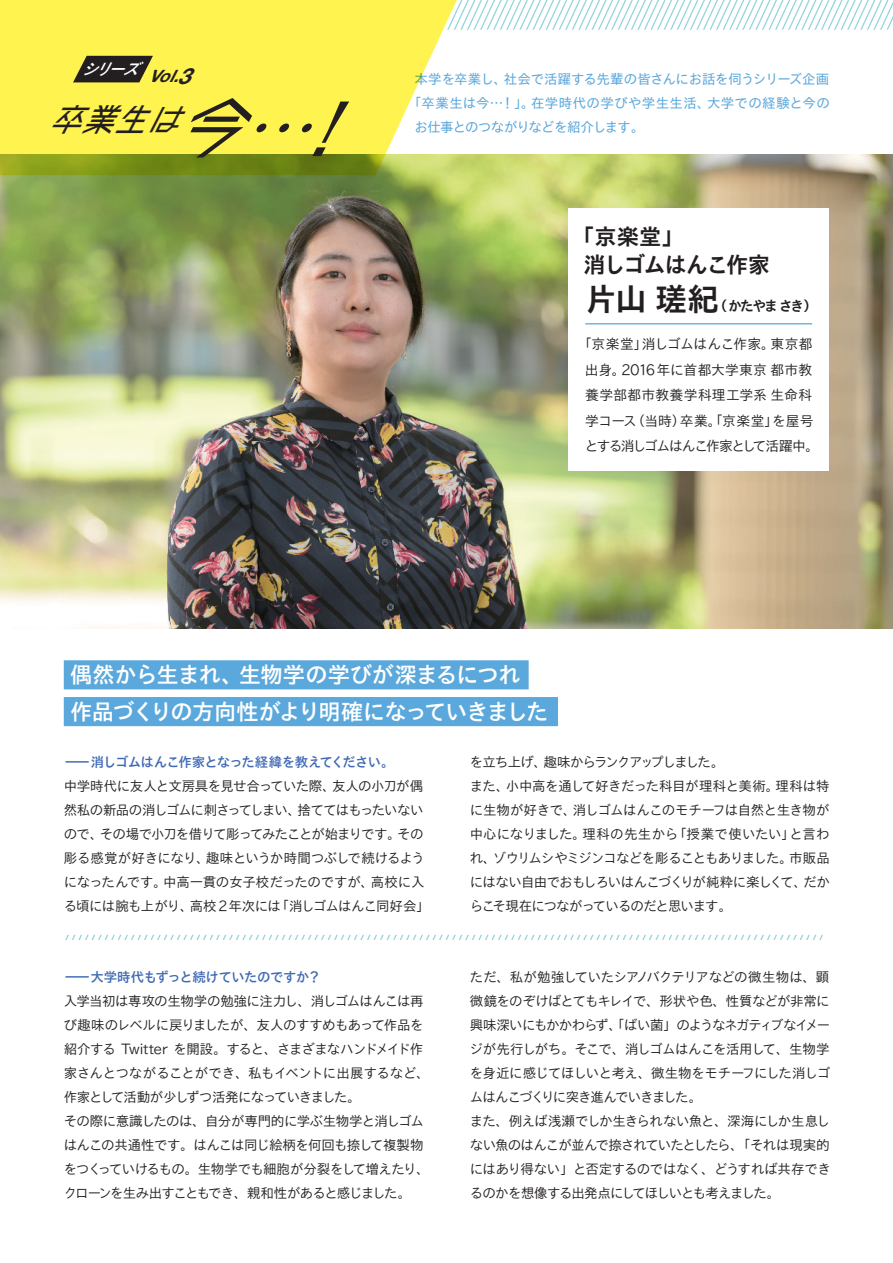
<style>
.page{position:relative;width:893px;height:1263px;background:#fff}
.page>*{position:absolute;margin:0;border:0;box-sizing:border-box;transform-origin:0 0}
.t1{font:italic 33.3px "Makinas 4 Square";color:#231f20}
.t2{font:31.95px "TB Go Std B";color:#231f20}
.t3{font:22.35px/36.8px "TB Go Std DB";letter-spacing:-.05em;color:#fff}
.t4{font:22.35px/27.6px "TB Go Std B";letter-spacing:-.065em;color:#231f20}
.t5{font:italic 16.05px "TB Go Std DB";color:#fff}
.t6{font:13.8px/25.5px "TB Go Std L";letter-spacing:-.02em;color:#231f20;text-align:center}
.t7{font:13.8px "TB Go Std B";letter-spacing:-.15em;color:#231f20}
.t8{font:13.5px/23.9px "TB Go Std L";letter-spacing:-.05em;color:#231f20}
.t9{font:13.5px "TB Go Std DB";letter-spacing:-.05em;color:#406ab4;scale:2 1}
.t10{font:13.5px "TB Go Std R";letter-spacing:-.015em;color:#5ba8dc}
.t11{font:13.5px "TB Go Std R";letter-spacing:.025em;color:#5ba8dc}
.t12{font:13.5px "TB Go Std R";letter-spacing:-.06em;color:#5ba8dc}
.s1{font-family:"Helvetica Neue LT Std";font-weight:700;font-size:16.95px;color:#231f20}
.s2{font-family:"Helvetica Neue LT Std";font-weight:700;font-size:22.35px;color:#231f20}
.s3{font-size:68.55px}
</style>
<div class="page">
<img style="left:0;top:155px;width:893px;height:474px">
<svg style="left:66px;top:935px;width:757px;height:4px"></svg>
<svg style="left:0;top:0;width:457px;height:175px;background:#efe855"></svg>
<svg style="left:443px;top:0;width:450px;height:30px"></svg>
<svg style="left:73px;top:56px;width:80px;height:26px;background:#484328"></svg>
<div style="left:64px;top:660px;width:465px;height:29px;background:#5ba8dc"></div>
<div style="left:64px;top:697px;width:494px;height:29px;background:#5ba8dc"></div>
<div style="left:568px;top:208px;width:261px;height:263px;background:#fff"></div>
<hr style="left:585px;top:323px;width:227px;height:1px;background:#5ba8dc">
<p class="t5" style="left:81px;top:55px;width:123px">シリーズ <span class="s1">Vol.</span><span class="s2">3</span></p>
<h1 class="t1" style="left:47px;top:99px;width:352px">卒業生は<span class="s3">今…！</span></h1>
<p class="t10" style="left:415px;top:68px;width:416px">本学を卒業し、社会で活躍する先輩の皆さんにお話を伺うシリーズ企画</p>
<p class="t11" style="left:408px;top:91px;width:424px">「卒業生は今…！」。在学時代の学びや学生生活、大学での経験と今の</p>
<p class="t12" style="left:415px;top:115px;width:231px">お仕事とのつながりなどを紹介します。</p>
<h3 class="t4" style="left:583px;top:223px;width:188px;text-indent:-11px">「京楽堂」<br>消しゴムはんこ作家</h3>
<h2 class="t2" style="left:585px;top:272px;width:135px">片山 瑳紀</h2>
<p class="t7" style="left:714px;top:294px;width:105px">（かたやま さき）</p>
<p class="t6" style="left:578px;top:330px;width:243px">「京楽堂」消しゴムはんこ作家。東京都出身。2016年に首都大学東京 都市教養学部都市教養学科理工学系 生命科学コース（当時）卒業。「京楽堂」を屋号とする消しゴムはんこ作家として活躍中。</p>
<h3 class="t3" style="left:70px;top:656px;width:480px">偶然から生まれ、生物学の学びが深まるにつれ作品づくりの方向性がより明確になっていきました</h3>
<p class="t9" style="left:64px;top:750px;width:167px">―消しゴムはんこ作家となった経緯を教えてください。</p>
<p class="t8" style="left:64px;top:773px;width:368px">中学時代に友人と文房具を見せ合っていた際、友人の小刀が偶然私の新品の消しゴムに刺さってしまい、捨ててはもったいないので、その場で小刀を借りて彫ってみたことが始まりです。その彫る感覚が好きになり、趣味というか時間つぶしで続けるようになったんです。中高一貫の女子校だったのですが、高校に入る頃には腕も上がり、高校2年次には「消しゴムはんこ同好会」</p>
<p class="t9" style="left:64px;top:966px;width:130px">―大学時代もずっと続けていたのですか？</p>
<p class="t8" style="left:64px;top:988px;width:368px">入学当初は専攻の生物学の勉強に注力し、消しゴムはんこは再び趣味のレベルに戻りましたが、友人のすすめもあって作品を紹介する Twitter を開設。すると、さまざまなハンドメイド作家さんとつながることができ、私もイベントに出展するなど、作家として活動が少しずつ活発になっていきました。<br>その際に意識したのは、自分が専門的に学ぶ生物学と消しゴムはんこの共通性です。はんこは同じ絵柄を何回も捺して複製物をつくっていけるもの。生物学でも細胞が分裂をして増えたり、クローンを生み出すこともでき、親和性があると感じました。</p>
<p class="t8" style="left:470px;top:749px;width:362px">を立ち上げ、趣味からランクアップしました。<br>また、小中高を通して好きだった科目が理科と美術。理科は特に生物が好きで、消しゴムはんこのモチーフは自然と生き物が中心になりました。理科の先生から「授業で使いたい」と言われ、ゾウリムシやミジンコなどを彫ることもありました。市販品にはない自由でおもしろいはんこづくりが純粋に楽しくて、だからこそ現在につながっているのだと思います。</p>
<p class="t8" style="left:470px;top:964px;width:363px">ただ、私が勉強していたシアノバクテリアなどの微生物は、顕微鏡をのぞけばとてもキレイで、形状や色、性質などが非常に興味深いにもかかわらず、「ばい菌」のようなネガティブなイメージが先行しがち。そこで、消しゴムはんこを活用して、生物学を身近に感じてほしいと考え、微生物をモチーフにした消しゴムはんこづくりに突き進んでいきました。<br>また、例えば浅瀬でしか生きられない魚と、深海にしか生息しない魚のはんこが並んで捺されていたとしたら、「それは現実的にはあり得ない」と否定するのではなく、どうすれば共存できるのかを想像する出発点にしてほしいとも考えました。</p>
</div>
